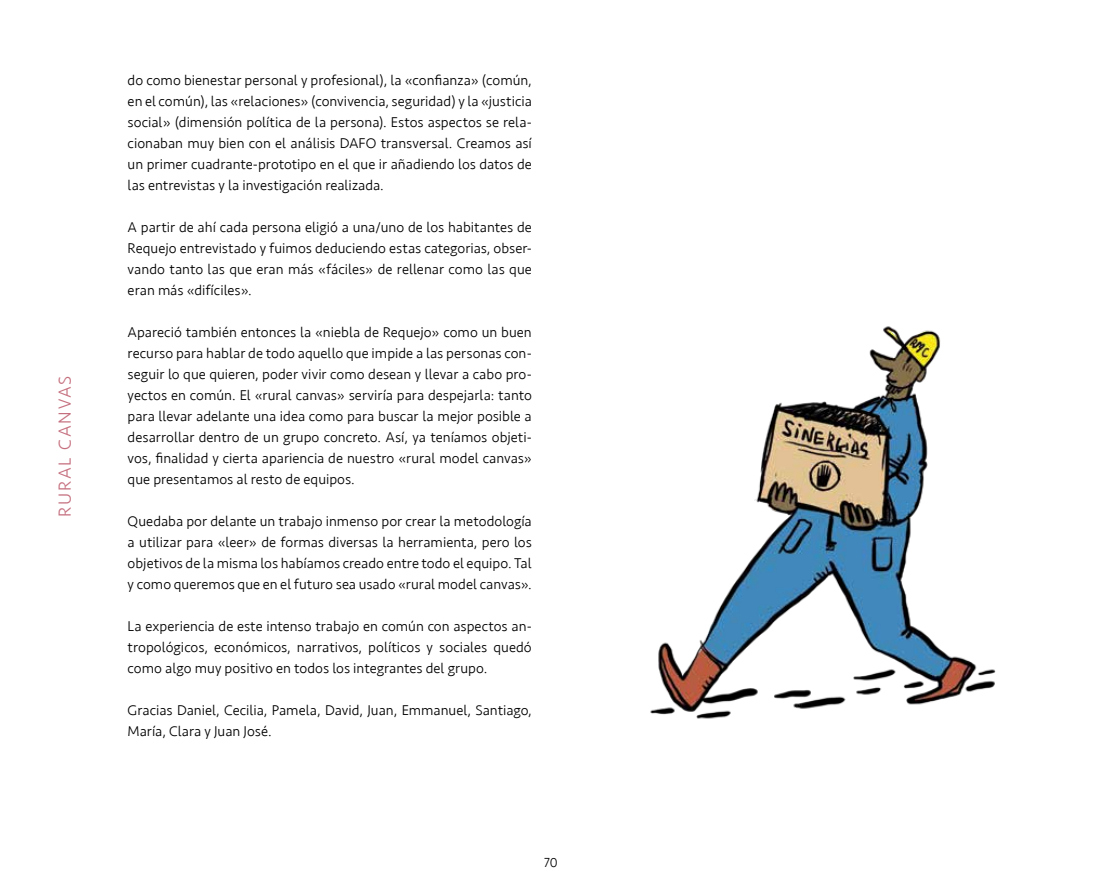
<style>
.page{position:relative;width:1102px;height:893px;background:#fff}
.page>*{position:absolute;margin:0;border:0;box-sizing:border-box;transform-origin:0 0}
.t1{font:300 18px "Seravek";letter-spacing:.1em;color:#c56f7e}
.t2{font:300 14.55px/21px "Seravek";color:#000;text-align:justify}
.t3{font:300 13.5px "Seravek";color:#000}
</style>
<div class="page">
<img style="left:650px;top:326px;width:346px;height:393px">
<p class="t1" style="left:54px;top:517px;width:143px;rotate:-90deg">RURAL CANVAS</p>
<p class="t2" style="left:128px;top:70px;width:405px">do como bienestar personal y profesional), la «confianza» (común, en el común), las «relaciones» (convivencia, seguridad) y la «justicia social» (dimensión política de la persona). Estos aspectos se rela&shy;cionaban muy bien con el análisis DAFO transversal. Creamos así un primer cuadrante-prototipo en el que ir añadiendo los datos de las entrevistas y la investigación realizada.</p>
<p class="t2" style="left:128px;top:217px;width:405px">A partir de ahí cada persona eligió a una/uno de los habitantes de Requejo entrevistado y fuimos deduciendo estas categorias, obser&shy;vando tanto las que eran más «fáciles» de rellenar como las que eran más «difíciles».</p>
<p class="t2" style="left:128px;top:322px;width:405px">Apareció también entonces la «niebla de Requejo» como un buen recurso para hablar de todo aquello que impide a las personas con&shy;seguir lo que quieren, poder vivir como desean y llevar a cabo pro&shy;yectos en común. El «rural canvas» serviría para despejarla: tanto para llevar adelante una idea como para buscar la mejor posible a desarrollar dentro de un grupo concreto. Así, ya teníamos objeti&shy;vos, finalidad y cierta apariencia de nuestro «rural model canvas» que presentamos al resto de equipos.</p>
<p class="t2" style="left:128px;top:511px;width:405px">Quedaba por delante un trabajo inmenso por crear la metodología a utilizar para «leer» de formas diversas la herramienta, pero los objetivos de la misma los habíamos creado entre todo el equipo. Tal y como queremos que en el futuro sea usado «rural model canvas».</p>
<p class="t2" style="left:128px;top:616px;width:405px">La experiencia de este intenso trabajo en común con aspectos an&shy;tropológicos, económicos, narrativos, políticos y sociales quedó como algo muy positivo en todos los integrantes del grupo.</p>
<p class="t2" style="left:128px;top:700px;width:405px">Gracias Daniel, Cecilia, Pamela, David, Juan, Emmanuel, Santiago,<br>María, Clara y Juan José.</p>
<p class="t3" style="left:544px;top:855px;width:15px">70</p>
</div>
